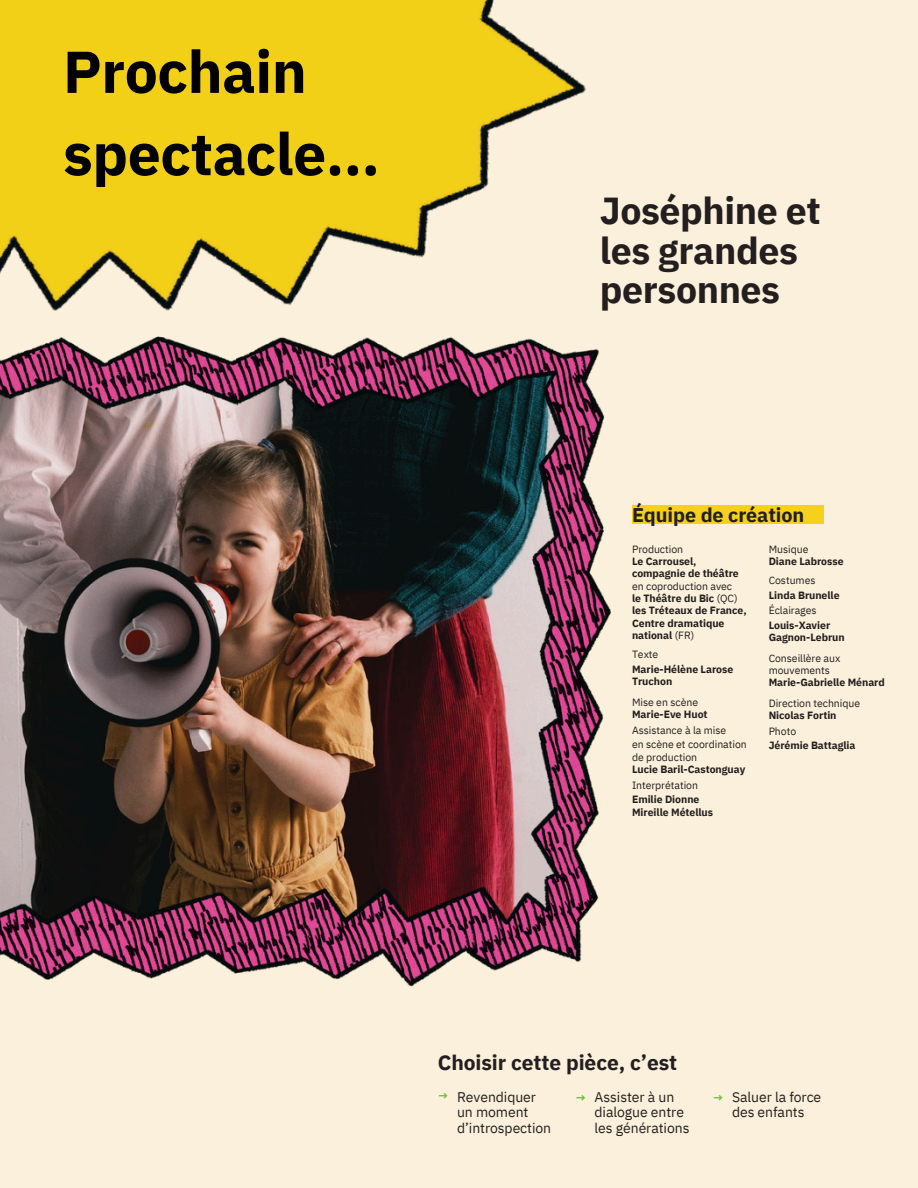
<style>
.page{position:relative;width:918px;height:1188px;background:#fbf0db}
.page>*{position:absolute;margin:0;border:0;box-sizing:border-box;transform-origin:0 0}
.t1{font:700 58.95px/82.3px "IBM Plex Sans";letter-spacing:-.005em;color:#000}
.t2{font:700 37.5px/39.3px "IBM Plex Sans";letter-spacing:-.01em;color:#231f20}
.t3{font:700 21px "IBM Plex Sans";letter-spacing:-.005em;color:#231f20}
.t4{font:700 19.8px "IBM Plex Sans";letter-spacing:-.005em;color:#231f20}
.t5{font:13.95px/15.8px "IBM Plex Sans";letter-spacing:-.005em;color:#231f20}
.t6{font:700 12.3px "IBM Plex Sans";color:#76c145}
.t7{font:700 10.5px/12.3px "IBM Plex Sans";letter-spacing:-.005em;color:#231f20}
.t8{font:10.5px/20.2px "IBM Plex Sans";letter-spacing:-.005em;color:#231f20}
.s1{font-weight:400}
.s2{font-weight:700}
</style>
<div class="page">
<img style="left:0;top:0;width:586px;height:311px">
<img style="left:0;top:336px;width:611px;height:651px">
<div style="left:632px;top:506px;width:191px;height:18px;background:#f5d11c"></div>
<h1 class="t1" style="left:63px;top:30px;width:318px">Prochain spectacle...</h1>
<h2 class="t2" style="left:600px;top:191px;width:223px">Joséphine et les grandes personnes</h2>
<p class="t4" style="left:632px;top:501px;width:174px">Équipe de création</p>
<p class="t7" style="left:632px;top:542px;width:116px"><span class="s1">Production<br></span>Le Carrousel, compagnie de théâtre <span class="s1">en coproduction avec<br></span>le Théâtre du Bic <span class="s1">(QC) </span>les Tréteaux de France,<br>Centre dramatique national <span class="s1">(FR)</span></p>
<p class="t8" style="left:632px;top:644px;width:28px">Texte</p>
<p class="t7" style="left:632px;top:663px;width:103px">Marie-Hélène Larose</p>
<p class="t8" style="left:632px;top:671px;width:68px"><span class="s2">Truchon<br></span>Mise en scène</p>
<p class="t7" style="left:632px;top:708px;width:77px">Marie-Eve Huot</p>
<p class="t8" style="left:632px;top:720px;width:96px">Assistance à la mise</p>
<p class="t8" style="left:632px;top:734px;width:116px">en scène et coordination</p>
<h3 class="t8" style="left:632px;top:747px;width:67px">de production</h3>
<p class="t7" style="left:632px;top:763px;width:115px">Lucie Baril-Castonguay</p>
<h4 class="t8" style="left:632px;top:775px;width:68px">Interprétation</h4>
<p class="t7" style="left:632px;top:793px;width:69px">Emilie Dionne</p>
<h4 class="t7" style="left:632px;top:806px;width:83px">Mireille Métellus</h4>
<p class="t7" style="left:769px;top:542px;width:76px"><span class="s1">Musique<br></span>Diane Labrosse</p>
<p class="t8" style="left:769px;top:570px;width:48px">Costumes</p>
<p class="t7" style="left:769px;top:589px;width:73px">Linda Brunelle</p>
<p class="t8" style="left:769px;top:600px;width:49px">Éclairages</p>
<p class="t7" style="left:769px;top:619px;width:63px">Louis-Xavier</p>
<p class="t8" style="left:769px;top:627px;width:78px"><span class="s2">Gagnon-Lebrun<br></span>Conseillère aux</p>
<p class="t8" style="left:769px;top:660px;width:63px">mouvements</p>
<p class="t7" style="left:769px;top:672px;width:118px;line-height:20.2px">Marie-Gabrielle Ménard<br><span class="s1">Direction technique</span></p>
<p class="t7" style="left:769px;top:709px;width:69px">Nicolas Fortin</p>
<p class="t8" style="left:769px;top:721px;width:29px">Photo</p>
<p class="t7" style="left:769px;top:739px;width:88px">Jérémie Battaglia</p>
<p class="t3" style="left:438px;top:1049px;width:241px">Choisir cette pièce, c’est</p>
<h3 class="t5" style="left:457px;top:1089px;width:96px">Revendiquer un moment d’introspection</h3>
<p class="t5" style="left:595px;top:1089px;width:96px">Assister à un dialogue entre les générations</p>
<p class="t5" style="left:732px;top:1089px;width:91px">Saluer la force des enfants</p>
<p class="t6" style="left:438px;top:1087px;width:13px">→</p>
<p class="t6" style="left:575px;top:1090px;width:13px">→</p>
<p class="t6" style="left:713px;top:1090px;width:13px">→</p>
</div>
